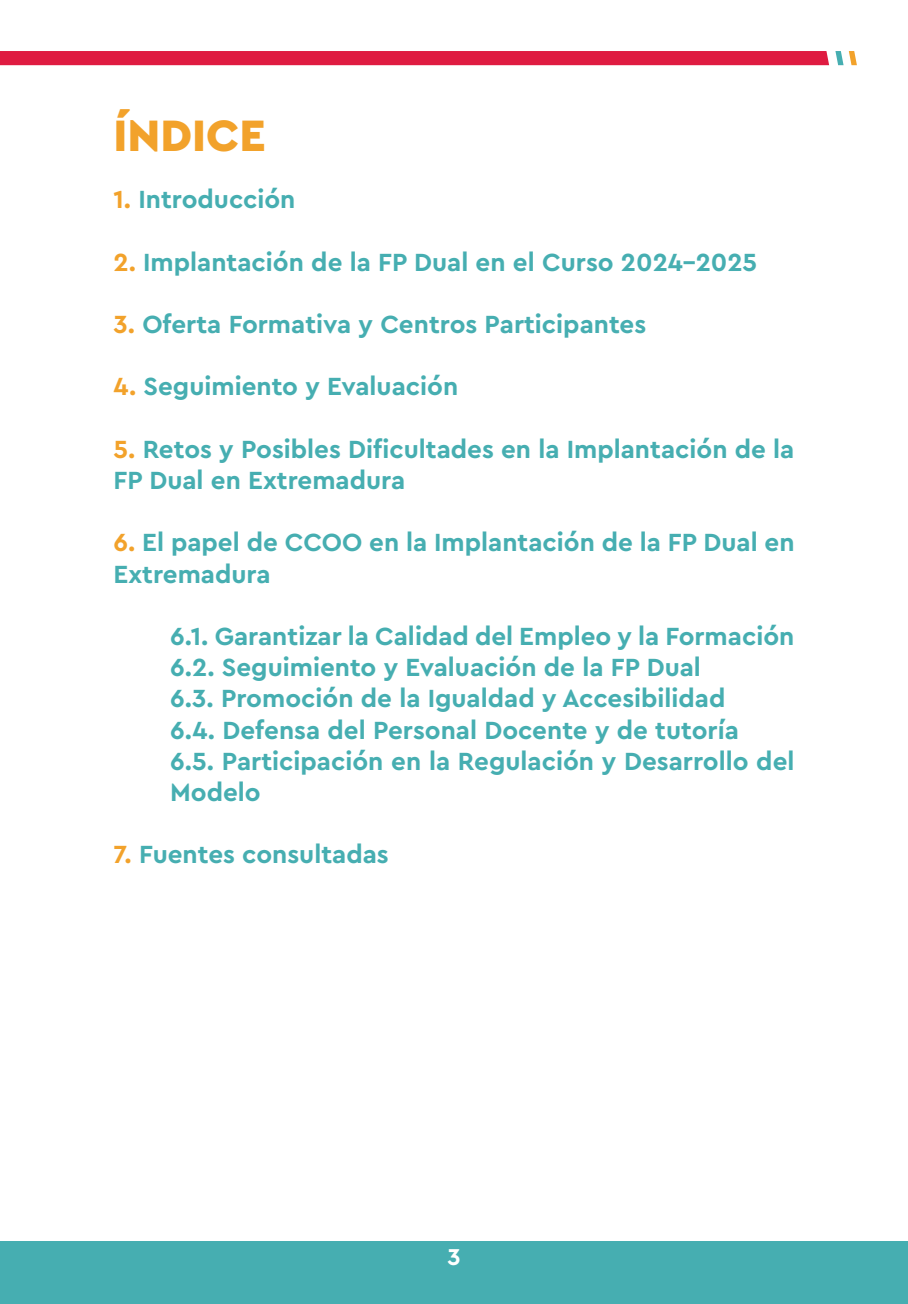
<style>
.page{position:relative;width:908px;height:1304px;background:#fff}
.page>*{position:absolute;margin:0;border:0;box-sizing:border-box;transform-origin:0 0}
.t1{font:900 46px "Cera Pro";color:#f2a22b}
.t2{font:700 26px/31.2px "Cera Pro";color:#46aeb1}
.t3{font:700 24px "Cera Pro";color:#fff}
.s1{color:#f2a22b}
</style>
<div class="page">
<div style="left:0;top:1242px;width:907px;height:62px;background:#46aeb1"></div>
<div style="left:0;top:51px;width:828px;height:14px;background:#df1b41"></div>
<svg style="left:835px;top:51px;width:21px;height:14px"></svg>
<p class="t1" style="left:113px;top:105px;width:154px">ÍNDICE</p>
<p class="t2" style="left:113px;top:183px;width:183px"><span class="s1">1.</span> Introducción</p>
<p class="t2" style="left:113px;top:245px;width:645px"><span class="s1">2.</span> Implantación de la FP Dual en el Curso 2024-2025</p>
<p class="t2" style="left:113px;top:308px;width:534px"><span class="s1">3.</span> Oferta Formativa y Centros Participantes</p>
<p class="t2" style="left:113px;top:370px;width:346px"><span class="s1">4.</span> Seguimiento y Evaluación</p>
<p class="t2" style="left:113px;top:432px;width:682px"><span class="s1">5.</span> Retos y Posibles Dificultades en la Implantación de la<br>FP Dual en Extremadura</p>
<p class="t2" style="left:113px;top:526px;width:682px"><span class="s1">6.</span> El papel de CCOO en la Implantación de la FP Dual en<br>Extremadura</p>
<p class="t2" style="left:170px;top:620px;width:625px">6.1. Garantizar la Calidad del Empleo y la Formación</p>
<p class="t2" style="left:170px;top:651px;width:532px">6.2. Seguimiento y Evaluación de la FP Dual</p>
<p class="t2" style="left:170px;top:682px;width:556px">6.3. Promoción de la Igualdad y Accesibilidad</p>
<p class="t2" style="left:170px;top:713px;width:570px">6.4. Defensa del Personal Docente y de tutoría</p>
<p class="t2" style="left:170px;top:744px;width:625px">6.5. Participación en la Regulación y Desarrollo del<br>Modelo</p>
<p class="t2" style="left:113px;top:838px;width:277px"><span class="s1">7.</span> Fuentes consultadas</p>
<p class="t3" style="left:447px;top:1241px;width:15px">3</p>
</div>
